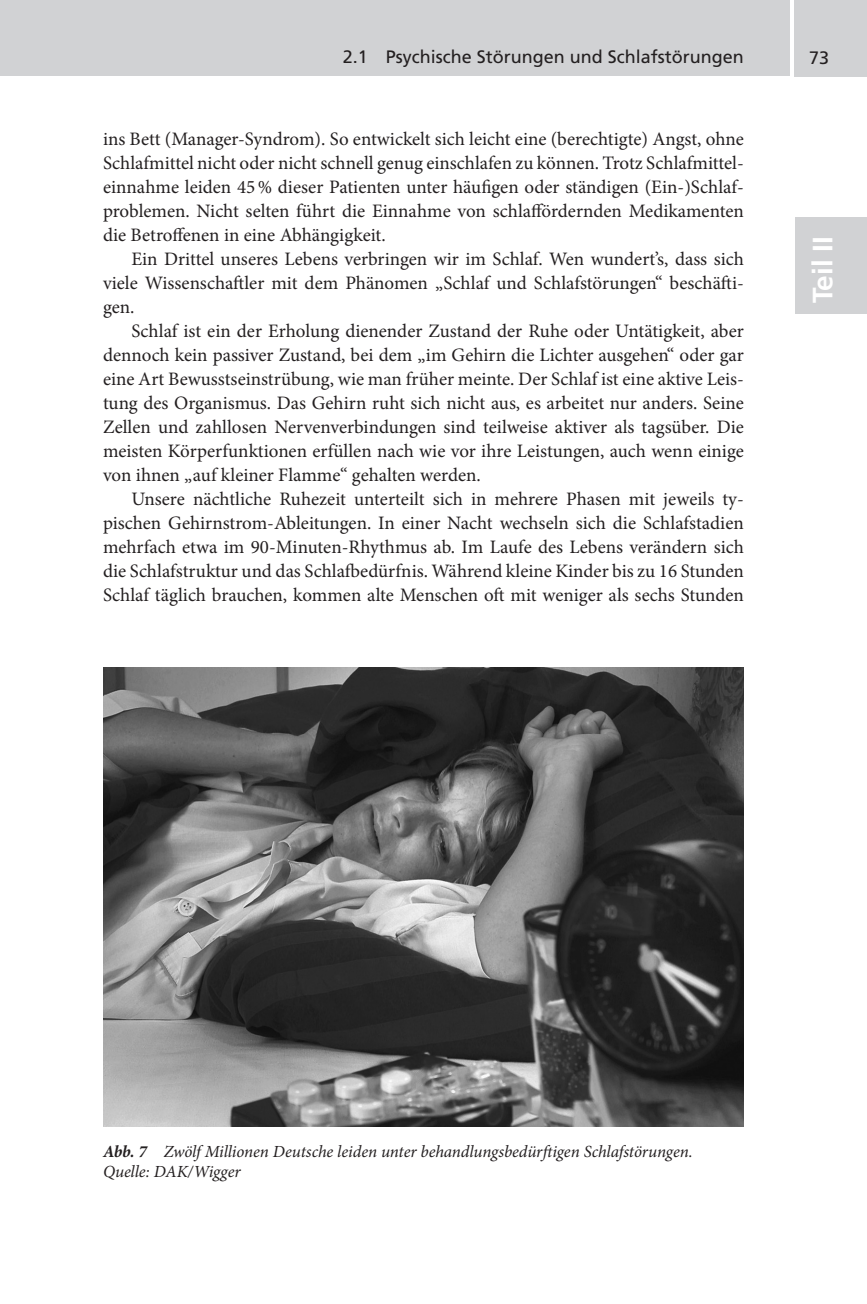
<style>
.page{position:relative;width:867px;height:1304px;background:#fff}
.page>*{position:absolute;margin:0;border:0;box-sizing:border-box;transform-origin:0 0}
.t1{font:700 28px "Frutiger LT";color:#fff}
.t2{font:19px/24px "Minion Pro";color:#231f20;text-align:justify}
.t3{font:18px "Frutiger LT";color:#231f20}
.t4{font:italic 17px/20.4px "Minion Pro";letter-spacing:-.005em;color:#231f20}
.s1{font-weight:700}
</style>
<div class="page">
<img style="left:103px;top:667px;width:641px;height:459px">
<hr style="left:0;top:0;width:3px;height:75px;background:#d1d2d4">
<div style="left:1px;top:0;width:788px;height:76px;background:#d1d2d4"></div>
<div style="left:794px;top:0;width:73px;height:76px;background:#d1d2d4"></div>
<div style="left:794px;top:217px;width:73px;height:96px;background:#d1d2d4"></div>
<p class="t3" style="left:343px;top:46px;width:403px">2.1 Psychische Störungen und Schlafstörungen</p>
<p class="t3" style="left:809px;top:47px;width:10px">73</p>
<p class="t2" style="left:103px;top:127px;width:642px">ins Bett (Manager-Syndrom). So entwickelt sich leicht eine (berechtigte) Angst, ohne Schlafmittel nicht oder nicht schnell genug einschlafen zu können. Trotz Schlafmittel&shy;einnahme leiden 45% dieser Patienten unter häufigen oder ständigen (Ein-)Schlaf&shy;problemen. Nicht selten führt die Einnahme von schlaffördernden Medikamenten die Betroffenen in eine Abhängigkeit.</p>
<p class="t2" style="left:103px;top:247px;width:642px;text-indent:28px">Ein Drittel unseres Lebens verbringen wir im Schlaf. Wen wundert’s, dass sich viele Wissenschaftler mit dem Phänomen „Schlaf und Schlafstörungen“ beschäfti&shy;gen.</p>
<p class="t2" style="left:103px;top:319px;width:642px;text-indent:28px">Schlaf ist ein der Erholung dienender Zustand der Ruhe oder Untätigkeit, aber dennoch kein passiver Zustand, bei dem „im Gehirn die Lichter ausgehen“ oder gar eine Art Bewusstseinstrübung, wie man früher meinte. Der Schlaf ist eine aktive Leis&shy;tung des Organismus. Das Gehirn ruht sich nicht aus, es arbeitet nur anders. Seine Zellen und zahllosen Nervenverbindungen sind teilweise aktiver als tagsüber. Die meisten Körperfunktionen erfüllen nach wie vor ihre Leistungen, auch wenn einige von ihnen „auf kleiner Flamme“ gehalten werden.</p>
<p class="t2" style="left:103px;top:487px;width:642px;text-indent:28px">Unsere nächtliche Ruhezeit unterteilt sich in mehrere Phasen mit jeweils ty&shy;pischen Gehirnstrom-Ableitungen. In einer Nacht wechseln sich die Schlafstadien mehrfach etwa im 90-Minuten-Rhythmus ab. Im Laufe des Lebens verändern sich die Schlafstruktur und das Schlafbedürfnis. Während kleine Kinder bis zu 16 Stunden Schlaf täglich brauchen, kommen alte Menschen oft mit weniger als sechs Stunden</p>
<h1 class="t1" style="left:806px;top:303px;width:68px;rotate:-90deg">Teil II</h1>
<p class="t4" style="left:103px;top:1140px;width:591px"><span class="s1">Abb. 7</span> Zwölf Millionen Deutsche leiden unter behandlungsbedürftigen Schlafstörungen.<br>Quelle: DAK/Wigger</p>
</div>
